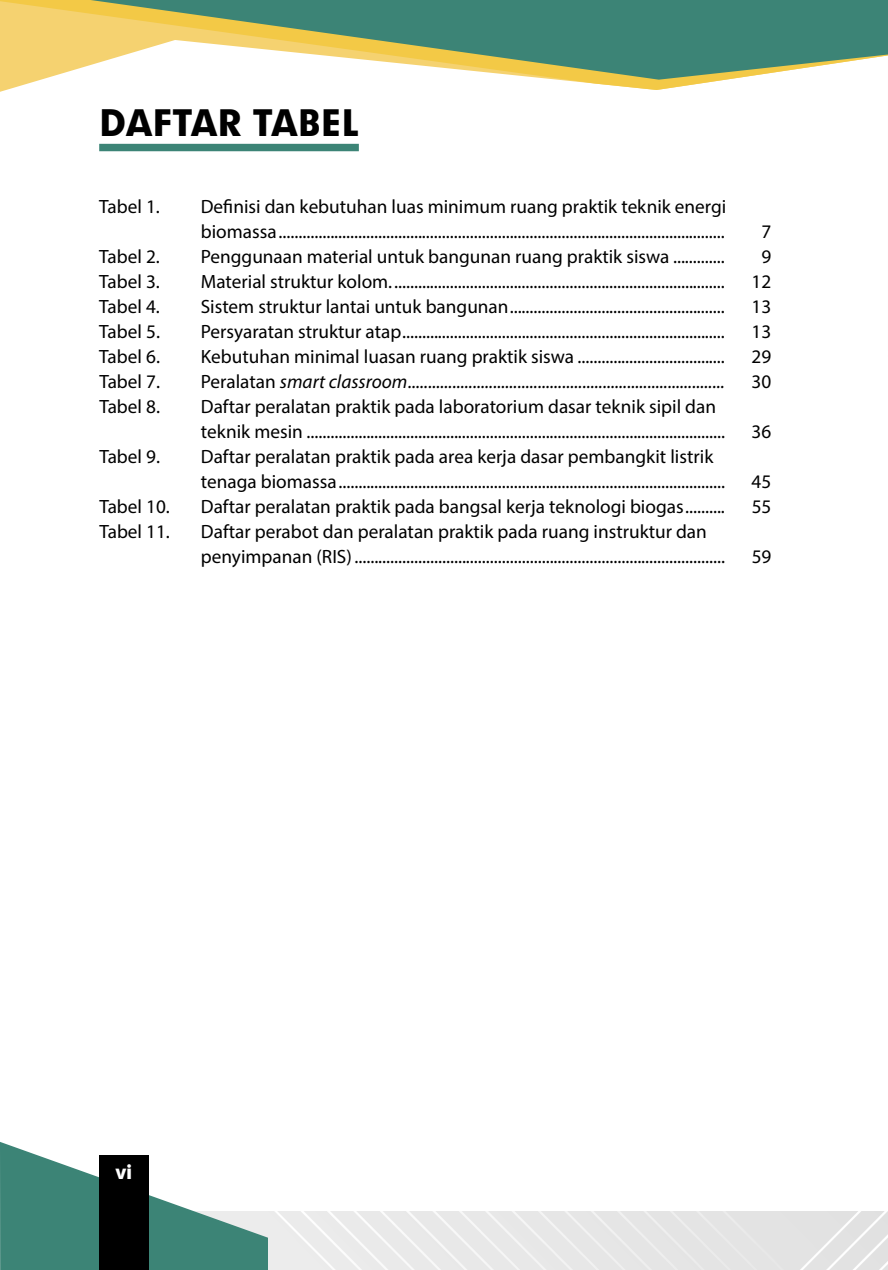
<style>
.page{position:relative;width:888px;height:1270px;background:#fff}
.page>*{position:absolute;margin:0;border:0;box-sizing:border-box;transform-origin:0 0}
.t1{font:900 35px "Geometrix";color:#000}
.t2{font:19.25px/25px "Myriad Pro";color:#000}
.t3{font:italic 19.25px "Myriad Pro";color:#000}
.t4{font:900 19.25px "Geometrix";color:#fff}
.s1{font-style:normal}
</style>
<div class="page">
<div style="left:268px;top:1211px;width:620px;height:59px;background:#e8e8e8"></div>
<svg style="left:0;top:1142px;width:268px;height:128px"></svg>
<svg style="left:0;top:0;width:723px;height:90px"></svg>
<svg style="left:91px;top:0;width:796px;height:80px;fill:#3c8476"></svg>
<div style="left:99px;top:1156px;width:50px;height:114px;background:#000"></div>
<div style="left:99px;top:144px;width:260px;height:7px;background:#3c8476"></div>
<svg style="left:887px;top:0;width:1px;height:56px"></svg>
<h1 class="t1" style="left:99px;top:99px;width:261px">DAFTAR TABEL</h1>
<p class="t2" style="left:99px;top:193px;width:62px">Tabel 1.</p>
<p class="t2" style="left:201px;top:193px;width:527px">Definisi dan kebutuhan luas minimum ruang praktik teknik energi biomassa................................................................................................................</p>
<p class="t2" style="left:761px;top:218px;width:11px">7</p>
<p class="t2" style="left:99px;top:243px;width:62px">Tabel 2.</p>
<p class="t2" style="left:201px;top:243px;width:526px">Penggunaan material untuk bangunan ruang praktik siswa .............</p>
<p class="t2" style="left:761px;top:243px;width:11px">9</p>
<p class="t2" style="left:99px;top:268px;width:62px">Tabel 3.</p>
<p class="t2" style="left:201px;top:268px;width:526px">Material struktur kolom....................................................................................</p>
<p class="t2" style="left:752px;top:268px;width:21px">12</p>
<p class="t2" style="left:99px;top:293px;width:62px">Tabel 4.</p>
<p class="t2" style="left:201px;top:293px;width:526px">Sistem struktur lantai untuk bangunan......................................................</p>
<p class="t2" style="left:752px;top:293px;width:21px">13</p>
<p class="t2" style="left:99px;top:318px;width:62px">Tabel 5.</p>
<p class="t2" style="left:201px;top:318px;width:526px">Persyaratan struktur atap.................................................................................</p>
<p class="t2" style="left:752px;top:318px;width:21px">13</p>
<p class="t2" style="left:99px;top:343px;width:62px">Tabel 6.</p>
<p class="t2" style="left:201px;top:343px;width:526px">Kebutuhan minimal luasan ruang praktik siswa .....................................</p>
<p class="t2" style="left:752px;top:343px;width:21px">29</p>
<p class="t2" style="left:99px;top:368px;width:62px">Tabel 7.</p>
<p class="t3" style="left:201px;top:369px;width:526px"><span class="s1">Peralatan</span> smart classroom..............................................................................</p>
<p class="t2" style="left:752px;top:368px;width:21px">30</p>
<p class="t2" style="left:99px;top:394px;width:62px">Tabel 8.</p>
<p class="t2" style="left:201px;top:394px;width:526px">Daftar peralatan praktik pada laboratorium dasar teknik sipil dan teknik mesin .........................................................................................................</p>
<p class="t2" style="left:752px;top:419px;width:21px">36</p>
<p class="t2" style="left:99px;top:444px;width:62px">Tabel 9.</p>
<p class="t2" style="left:201px;top:444px;width:526px">Daftar peralatan praktik pada area kerja dasar pembangkit listrik tenaga biomassa.................................................................................................</p>
<p class="t2" style="left:752px;top:469px;width:21px">45</p>
<p class="t2" style="left:99px;top:494px;width:72px">Tabel 10.</p>
<p class="t2" style="left:201px;top:494px;width:526px">Daftar peralatan praktik pada bangsal kerja teknologi biogas..........</p>
<p class="t2" style="left:752px;top:494px;width:21px">55</p>
<p class="t2" style="left:99px;top:519px;width:72px">Tabel 11.</p>
<p class="t2" style="left:201px;top:519px;width:526px">Daftar perabot dan peralatan praktik pada ruang instruktur dan penyimpanan (RIS).............................................................................................</p>
<p class="t2" style="left:752px;top:544px;width:21px">59</p>
<p class="t4" style="left:116px;top:1159px;width:18px">vi</p>
</div>
